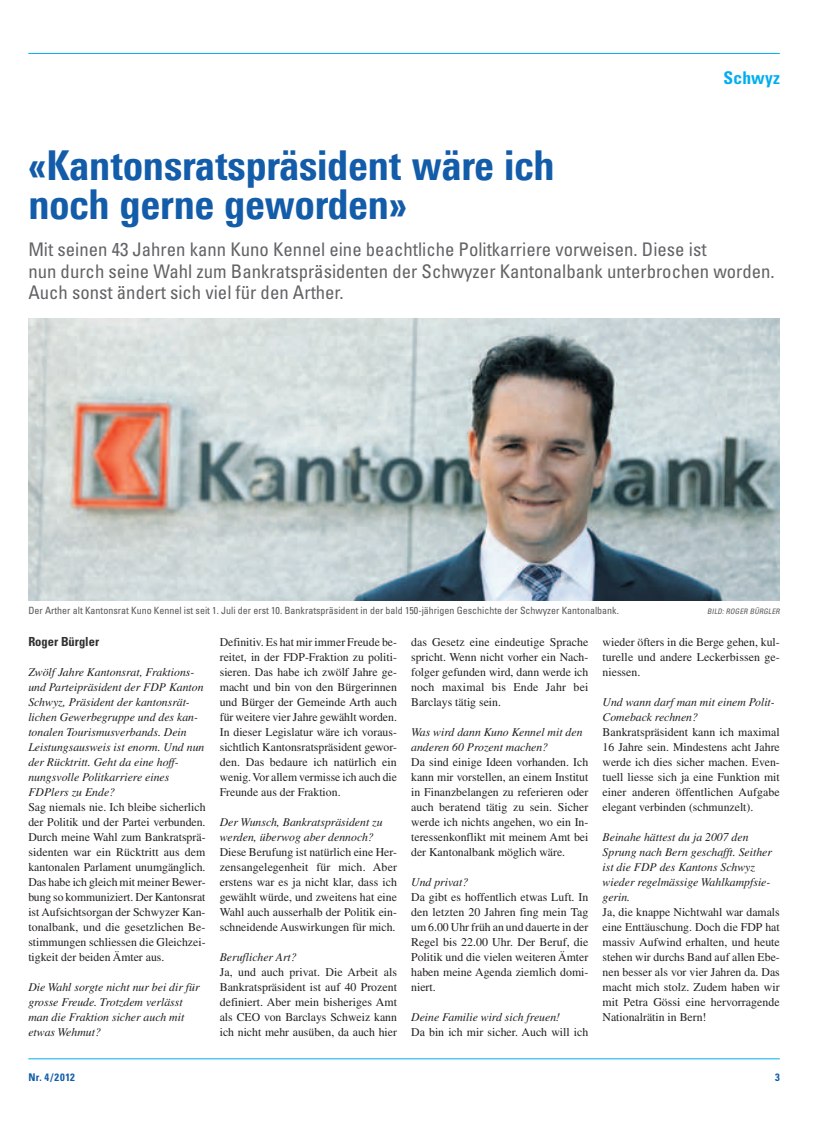
<style>
.page{position:relative;width:833px;height:1134px;background:#fff}
.page>*{position:absolute;margin:0;border:0;box-sizing:border-box;transform-origin:0 0}
.t1{font:800 41.25px/38.8px "Linotype Univers 720 Cn";color:#135ca9}
.t2{font:condensed 18.75px/21.2px "Univers LT Std";color:#636366}
.t3{font:700 condensed 17.5px "Univers LT Std";letter-spacing:.01em;color:#00aeef}
.t4{font:700 condensed 12.5px "Univers LT Std";color:#312f30}
.t5{font:11.88px/15px "Times LT Std";color:#231f20;text-align:justify}
.t6{font:italic 11.88px/15px "Times LT Std";color:#231f20}
.t7{font:700 condensed 10.62px "Univers LT Std";letter-spacing:.05em;color:#135ca9}
.t8{font:condensed 10px "Univers LT Std";color:#57585a}
.t9{font:italic condensed 7.5px "Univers LT Std";color:#57585a}
</style>
<div class="page">
<hr style="left:28px;top:53px;width:752px;height:1px;background:#00aeef">
<hr style="left:28px;top:1058px;width:752px;height:1px;background:#00aeef">
<img style="left:28px;top:318px;width:752px;height:283px">
<h3 class="t3" style="left:723px;top:67px;width:58px">Schwyz</h3>
<h1 class="t1" style="left:28px;top:146px;width:528px">«Kantonsratspräsident wäre ich noch gerne geworden»</h1>
<h2 class="t2" style="left:28px;top:239px;width:748px">Mit seinen 43 Jahren kann Kuno Kennel eine beachtliche Politkarriere vorweisen. Diese ist<br>nun durch seine Wahl zum Bankratspräsidenten der Schwyzer Kantonalbank unterbrochen worden.<br>Auch sonst ändert sich viel für den Arther.</h2>
<p class="t8" style="left:28px;top:604px;width:592px">Der Arther alt Kantonsrat Kuno Kennel ist seit 1. Juli der erst 10. Bankratspräsident in der bald 150-jährigen Geschichte der Schwyzer Kantonalbank.</p>
<p class="t9" style="left:707px;top:607px;width:29px">BILD:ROGER</p>
<p class="t9" style="left:749px;top:607px;width:15px">BÜRGLER</p>
<p class="t4" style="left:28px;top:633px;width:72px">Roger Bürgler</p>
<p class="t6" style="left:28px;top:664px;width:178px">Zwölf Jahre Kantonsrat, Fraktions&shy;und Parteipräsident der FDP Kanton<br>Schwyz, Präsident der kantonsrät&shy;lichen Gewerbegruppe und des kan&shy;tonalen Tourismusverbands. Dein<br>Leistungsausweis ist enorm. Und nun der Rücktritt. Geht da eine hoff&shy;nungsvolle Politkarriere eines<br>FDPlers zu Ende?</p>
<p class="t5" style="left:28px;top:799px;width:179px">Sag niemals nie. Ich bleibe sicherlich der Politik und der Partei verbunden.<br>Durch meine Wahl zum Bankratsprä&shy;sidenten war ein Rücktritt aus dem kantonalen Parlament unumgänglich.<br>Das habe ich gleich mit meiner Bewer&shy;bung so kommuniziert. Der Kantonsrat ist Aufsichtsorgan der Schwyzer Kan&shy;tonalbank, und die gesetzlichen Be&shy;stimmungen schliessen die Gleichzei&shy;tigkeit der beiden Ämter aus.</p>
<p class="t6" style="left:28px;top:979px;width:173px">Die Wahl sorgte nicht nur bei dir für grosse Freude. Trotzdem verlässt man die Fraktion sicher auch mit etwas Wehmut?</p>
<p class="t5" style="left:220px;top:634px;width:179px">Definitiv. Es hat mir immer Freude be&shy;reitet, in der FDP-Fraktion zu politi&shy;sieren. Das habe ich zwölf Jahre ge&shy;macht und bin von den Bürgerinnen und Bürger der Gemeinde Arth auch für weitere vier Jahre gewählt worden.<br>In dieser Legislatur wäre ich voraus&shy;sichtlich Kantonsratspräsident gewor&shy;den. Das bedaure ich natürlich ein wenig. Vor allem vermisse ich auch die Freunde aus der Fraktion.</p>
<p class="t6" style="left:220px;top:814px;width:164px">Der Wunsch, Bankratspräsident zu werden, überwog aber dennoch?</p>
<p class="t5" style="left:220px;top:844px;width:179px">Diese Berufung ist natürlich eine Her&shy;zensangelegenheit für mich. Aber erstens war es ja nicht klar, dass ich gewählt würde, und zweitens hat eine Wahl auch ausserhalb der Politik ein&shy;schneidende Auswirkungen für mich.</p>
<p class="t6" style="left:220px;top:949px;width:79px">Beruflicher Art?</p>
<p class="t5" style="left:220px;top:964px;width:179px">Ja, und auch privat. Die Arbeit als Bankratspräsident ist auf 40 Prozent definiert. Aber mein bisheriges Amt als CEO von Barclays Schweiz kann ich nicht mehr ausüben, da auch hier</p>
<p class="t5" style="left:411px;top:634px;width:179px">das Gesetz eine eindeutige Sprache spricht. Wenn nicht vorher ein Nach&shy;folger gefunden wird, dann werde ich noch maximal bis Ende Jahr bei Barclays tätig sein.</p>
<p class="t6" style="left:411px;top:724px;width:173px">Was wird dann Kuno Kennel mit den anderen 60 Prozent machen?</p>
<p class="t5" style="left:411px;top:754px;width:179px">Da sind einige Ideen vorhanden. Ich kann mir vorstellen, an einem Institut in Finanzbelangen zu referieren oder auch beratend tätig zu sein. Sicher werde ich nichts angehen, wo ein In&shy;teressenkonflikt mit meinem Amt bei der Kantonalbank möglich wäre.</p>
<p class="t6" style="left:411px;top:874px;width:59px">Und privat?</p>
<p class="t5" style="left:411px;top:889px;width:179px">Da gibt es hoffentlich etwas Luft. In den letzten 20 Jahren fing mein Tag um 6.00 Uhr früh an und dauerte in der Regel bis 22.00 Uhr. Der Beruf, die Politik und die vielen weiteren Ämter haben meine Agenda ziemlich domi&shy;niert.</p>
<p class="t6" style="left:411px;top:1009px;width:150px">Deine Familie wird sich freuen!</p>
<p class="t5" style="left:411px;top:1024px;width:179px">Da bin ich mir sicher. Auch will ich</p>
<p class="t5" style="left:602px;top:634px;width:179px">wieder öfters in die Berge gehen, kul&shy;turelle und andere Leckerbissen ge&shy;niessen.</p>
<p class="t6" style="left:602px;top:694px;width:174px">Und wann darf man mit einem Polit-<br>Comeback rechnen?</p>
<p class="t5" style="left:602px;top:724px;width:179px">Bankratspräsident kann ich maximal 16 Jahre sein. Mindestens acht Jahre werde ich dies sicher machen. Even&shy;tuell liesse sich ja eine Funktion mit einer anderen öffentlichen Aufgabe elegant verbinden (schmunzelt).</p>
<p class="t6" style="left:602px;top:829px;width:171px">Beinahe hättest du ja 2007 den<br>Sprung nach Bern geschafft. Seither ist die FDP des Kantons Schwyz wieder regelmässige Wahlkampfsie&shy;gerin.</p>
<p class="t5" style="left:602px;top:904px;width:179px">Ja, die knappe Nichtwahl war damals eine Enttäuschung. Doch die FDP hat massiv Aufwind erhalten, und heute stehen wir durchs Band auf allen Ebe&shy;nen besser als vor vier Jahren da. Das macht mich stolz. Zudem haben wir mit Petra Gössi eine hervorragende Nationalrätin in Bern!</p>
<p class="t7" style="left:28px;top:1070px;width:48px">Nr. 4/2012</p>
<p class="t7" style="left:775px;top:1070px;width:6px">3</p>
</div>
